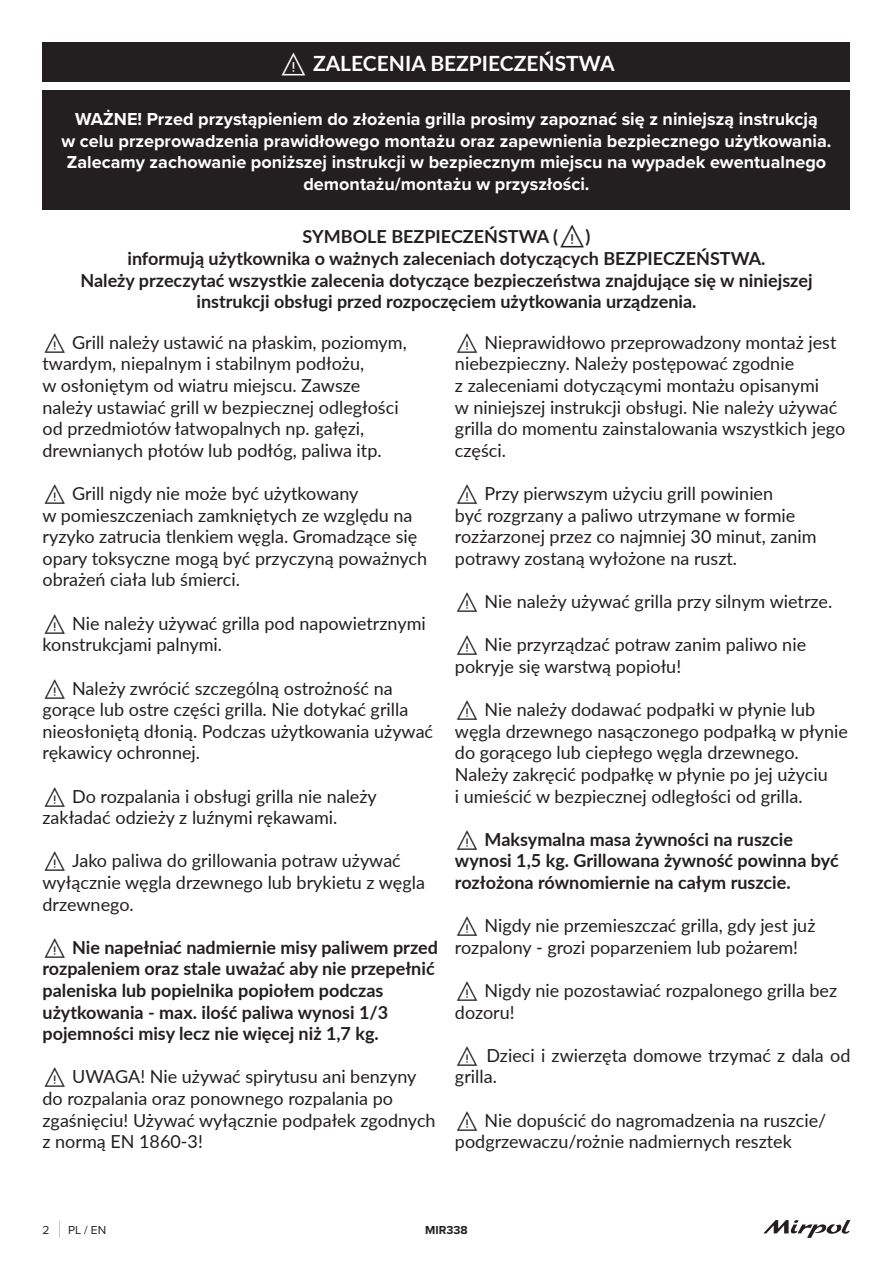
<style>
.page{position:relative;width:893px;height:1263px;background:#fff}
.page>*{position:absolute;margin:0;border:0;box-sizing:border-box;transform-origin:0 0}
.t1{font:700 21px "Lato";color:#fff}
.t2{font:18px/21.6px "Lato";color:#231f20}
.t3{font:700 18px/21.6px "Lato";color:#231f20}
.t4{font:700 18px/21.6px "Proxima Nova";color:#fff;text-align:center}
.t5{font:12px "Proxima Nova";color:#231f20}
.t6{font:700 12px "Proxima Nova";color:#231f20}
</style>
<div class="page">
<svg style="left:763px;top:1220px;width:87px;height:17px"></svg>
<svg style="left:59px;top:1220px;width:1px;height:17px"></svg>
<div style="left:43px;top:43px;width:807px;height:39px;background:#231f20"></div>
<div style="left:43px;top:91px;width:807px;height:119px;background:#231f20"></div>
<p class="t1" style="left:279px;top:47px;width:337px">⚠ ZALECENIA BEZPIECZEŃSTWA</p>
<p class="t4" style="left:62px;top:108px;width:771px">WAŻNE! Przed przystąpieniem do złożenia grilla prosimy zapoznać się z niniejszą instrukcją<br>w celu przeprowadzenia prawidłowego montażu oraz zapewnienia bezpiecznego użytkowania.<br>Zalecamy zachowanie poniższej instrukcji w bezpiecznym miejscu na wypadek ewentualnego demontażu/montażu w przyszłości.</p>
<p class="t3" style="left:80px;top:225px;width:734px;text-align:center">SYMBOLE BEZPIECZEŃSTWA (⚠)<br>informują użytkownika o ważnych zaleceniach dotyczących BEZPIECZEŃSTWA.<br>Należy przeczytać wszystkie zalecenia dotyczące bezpieczeństwa znajdujące się w niniejszej instrukcji obsługi przed rozpoczęciem użytkowania urządzenia.</p>
<p class="t2" style="left:43px;top:331px;width:366px">⚠ Grill należy ustawić na płaskim, poziomym, twardym, niepalnym i stabilnym podłożu,<br>w osłoniętym od wiatru miejscu. Zawsze należy ustawiać grill w bezpiecznej odległości od przedmiotów łatwopalnych np. gałęzi, drewnianych płotów lub podłóg, paliwa itp.</p>
<p class="t2" style="left:43px;top:482px;width:386px">⚠ Grill nigdy nie może być użytkowany<br>w pomieszczeniach zamkniętych ze względu na ryzyko zatrucia tlenkiem węgla. Gromadzące się opary toksyczne mogą być przyczyną poważnych obrażeń ciała lub śmierci.</p>
<p class="t2" style="left:43px;top:612px;width:385px">⚠ Nie należy używać grilla pod napowietrznymi konstrukcjami palnymi.</p>
<p class="t2" style="left:43px;top:676px;width:392px">⚠ Należy zwrócić szczególną ostrożność na gorące lub ostre części grilla. Nie dotykać grilla nieosłoniętą dłonią. Podczas użytkowania używać rękawicy ochronnej.</p>
<p class="t2" style="left:43px;top:784px;width:336px">⚠ Do rozpalania i obsługi grilla nie należy zakładać odzieży z luźnymi rękawami.</p>
<p class="t2" style="left:43px;top:849px;width:384px">⚠ Jako paliwa do grillowania potraw używać wyłącznie węgla drzewnego lub brykietu z węgla drzewnego.</p>
<p class="t3" style="left:43px;top:935px;width:397px">⚠ Nie napełniać nadmiernie misy paliwem przed rozpaleniem oraz stale uważać aby nie przepełnić paleniska lub popielnika popiołem podczas użytkowania - max. ilość paliwa wynosi 1/3 pojemności misy lecz nie więcej niż 1,7 kg.</p>
<p class="t2" style="left:43px;top:1065px;width:395px">⚠ UWAGA! Nie używać spirytusu ani benzyny do rozpalania oraz ponownego rozpalania po zgaśnięciu! Używać wyłącznie podpałek zgodnych z normą EN 1860-3!</p>
<p class="t2" style="left:455px;top:331px;width:392px">⚠ Nieprawidłowo przeprowadzony montaż jest niebezpieczny. Należy postępować zgodnie<br>z zaleceniami dotyczącymi montażu opisanymi<br>w niniejszej instrukcji obsługi. Nie należy używać grilla do momentu zainstalowania wszystkich jego części.</p>
<p class="t2" style="left:455px;top:482px;width:363px">⚠ Przy pierwszym użyciu grill powinien<br>być rozgrzany a paliwo utrzymane w formie rozżarzonej przez co najmniej 30 minut, zanim potrawy zostaną wyłożone na ruszt.</p>
<p class="t2" style="left:455px;top:590px;width:379px">⚠ Nie należy używać grilla przy silnym wietrze.</p>
<p class="t2" style="left:455px;top:633px;width:353px">⚠ Nie przyrządzać potraw zanim paliwo nie pokryje się warstwą popiołu!</p>
<p class="t2" style="left:455px;top:698px;width:394px">⚠ Nie należy dodawać podpałki w płynie lub węgla drzewnego nasączonego podpałką w płynie do gorącego lub ciepłego węgla drzewnego.<br>Należy zakręcić podpałkę w płynie po jej użyciu<br>i umieścić w bezpiecznej odległości od grilla.</p>
<p class="t3" style="left:455px;top:827px;width:385px">⚠ Maksymalna masa żywności na ruszcie wynosi 1,5 kg. Grillowana żywność powinna być rozłożona równomiernie na całym ruszcie.</p>
<p class="t2" style="left:455px;top:914px;width:362px">⚠ Nigdy nie przemieszczać grilla, gdy jest już rozpalony - grozi poparzeniem lub pożarem!</p>
<p class="t2" style="left:455px;top:979px;width:384px">⚠ Nigdy nie pozostawiać rozpalonego grilla bez dozoru!</p>
<p class="t2" style="left:455px;top:1044px;width:397px">⚠ Dzieci i zwierzęta domowe trzymać z dala od grilla.</p>
<p class="t2" style="left:455px;top:1108px;width:373px">⚠ Nie dopuścić do nagromadzenia na ruszcie/ podgrzewaczu/rożnie nadmiernych resztek</p>
<p class="t5" style="left:43px;top:1221px;width:9px">2</p>
<p class="t5" style="left:68px;top:1221px;width:40px">PL / EN</p>
<p class="t6" style="left:425px;top:1221px;width:44px">MIR338</p>
</div>
